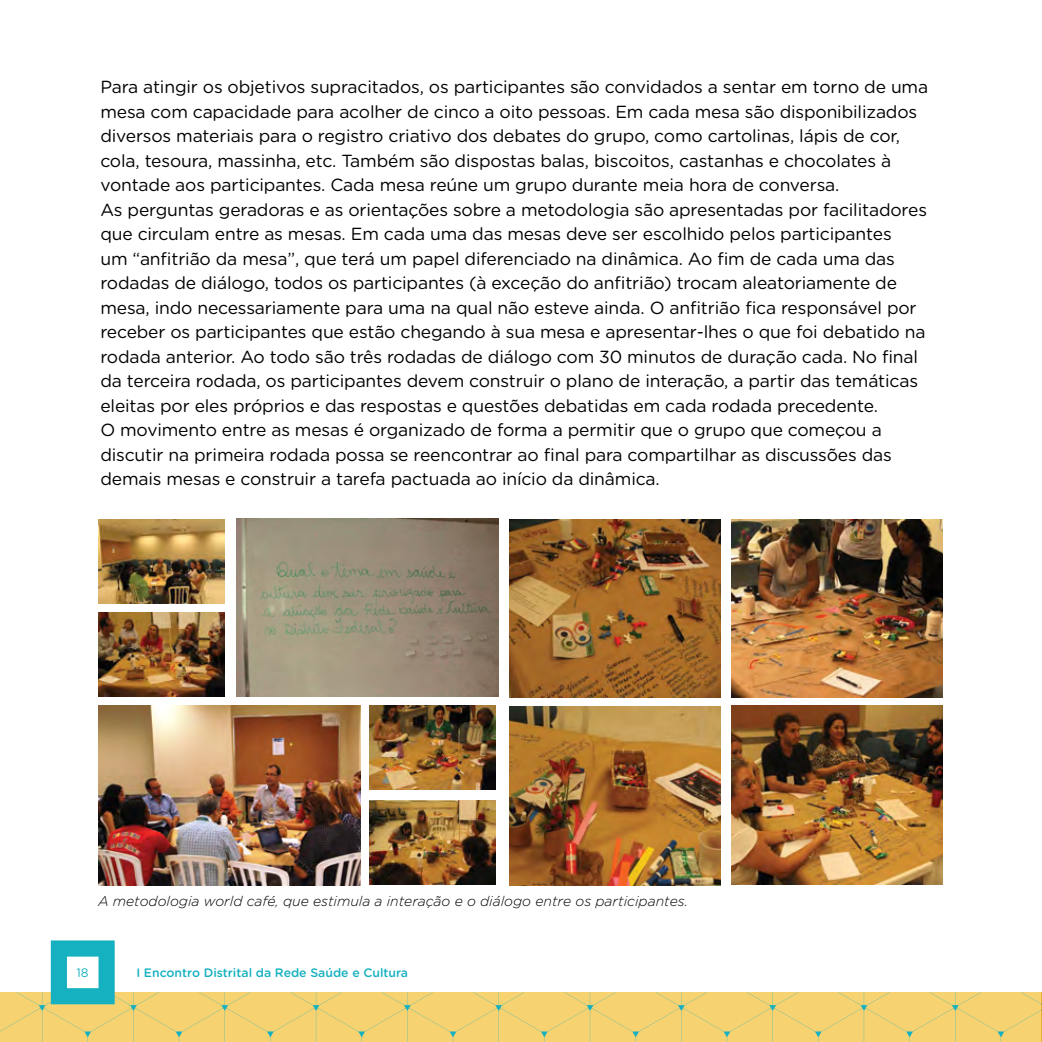
<style>
.page{position:relative;width:1042px;height:1042px;background:#fff}
.page>*{position:absolute;margin:0;border:0;box-sizing:border-box;transform-origin:0 0}
.t1{font:17.5px/24.5px "Gotham Rounded";letter-spacing:-.01em;color:#000}
.t2{font:italic 300 14px "Gotham Rounded";color:#000}
.t3{font:500 12.25px "Gotham Rounded";color:#16b1c0}
.t4{font:12.25px "Gotham Rounded";color:#16b1c0}
</style>
<div class="page">
<svg style="left:0;top:940px;width:1042px;height:102px"></svg>
<img style="left:236px;top:518px;width:262px;height:178px">
<img style="left:99px;top:706px;width:261px;height:179px">
<img style="left:370px;top:800px;width:126px;height:84px">
<img style="left:99px;top:612px;width:126px;height:84px">
<img style="left:99px;top:519px;width:126px;height:84px">
<img style="left:370px;top:706px;width:126px;height:84px">
<img style="left:510px;top:707px;width:210px;height:178px">
<img style="left:732px;top:706px;width:211px;height:178px">
<img style="left:732px;top:519px;width:211px;height:179px">
<img style="left:510px;top:519px;width:210px;height:179px">
<p class="t1" style="left:100px;top:74px;width:829px">Para atingir os objetivos supracitados, os participantes são convidados a sentar em torno de uma mesa com capacidade para acolher de cinco a oito pessoas. Em cada mesa são disponibilizados diversos materiais para o registro criativo dos debates do grupo, como cartolinas, lápis de cor, cola, tesoura, massinha, etc. Também são dispostas balas, biscoitos, castanhas e chocolates à vontade aos participantes. Cada mesa reúne um grupo durante meia hora de conversa.<br>As perguntas geradoras e as orientações sobre a metodologia são apresentadas por facilitadores que circulam entre as mesas. Em cada uma das mesas deve ser escolhido pelos participantes<br>um “anfitrião da mesa”, que terá um papel diferenciado na dinâmica. Ao fim de cada uma das rodadas de diálogo, todos os participantes (à exceção do anfitrião) trocam aleatoriamente de mesa, indo necessariamente para uma na qual não esteve ainda. O anfitrião fica responsável por receber os participantes que estão chegando à sua mesa e apresentar-lhes o que foi debatido na rodada anterior. Ao todo são três rodadas de diálogo com 30 minutos de duração cada. No final da terceira rodada, os participantes devem construir o plano de interação, a partir das temáticas eleitas por eles próprios e das respostas e questões debatidas em cada rodada precedente.<br>O movimento entre as mesas é organizado de forma a permitir que o grupo que começou a discutir na primeira rodada possa se reencontrar ao final para compartilhar as discussões das demais mesas e construir a tarefa pactuada ao início da dinâmica.</p>
<p class="t2" style="left:98px;top:891px;width:591px">A metodologia world café, que estimula a interação e o diálogo entre os participantes.</p>
<p class="t4" style="left:76px;top:964px;width:14px">18</p>
<p class="t3" style="left:136px;top:963px;width:273px">I Encontro Distrital da Rede Saúde e Cultura</p>
</div>
